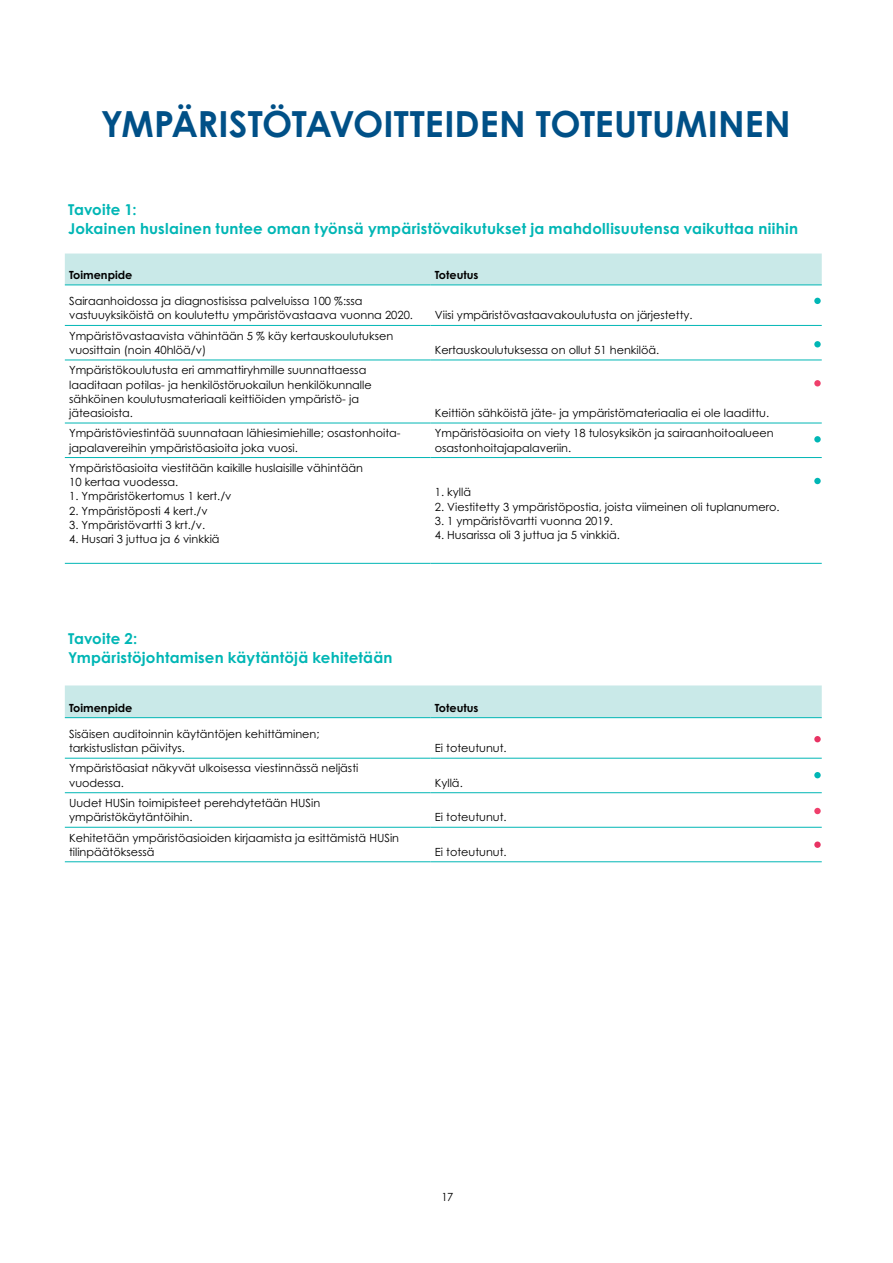
<style>
.page{position:relative;width:893px;height:1263px;background:#fff}
.page>*{position:absolute;margin:0;border:0;box-sizing:border-box;transform-origin:0 0}
.t1{font:700 36px "Century Gothic Pro";color:#005087}
.t2{font:700 15px/19.5px "Century Gothic Pro";letter-spacing:.015em;color:#00b6b5}
.t3{font:11.25px/14.2px "Century Gothic Pro";color:#000}
.t4{font:700 11.25px "Century Gothic Pro";color:#000}
</style>
<div class="page">
<div style="left:65px;top:254px;width:757px;height:31px;background:#c9e9e8"></div>
<hr style="left:65px;top:360px;width:366px;height:1px;background:#00b6b5">
<hr style="left:431px;top:360px;width:391px;height:1px;background:#00b6b5">
<hr style="left:65px;top:423px;width:366px;height:1px;background:#00b6b5">
<hr style="left:431px;top:423px;width:391px;height:1px;background:#00b6b5">
<hr style="left:65px;top:457px;width:366px;height:1px;background:#00b6b5">
<hr style="left:431px;top:457px;width:391px;height:1px;background:#00b6b5">
<hr style="left:65px;top:563px;width:366px;height:1px;background:#00b6b5">
<hr style="left:431px;top:563px;width:391px;height:1px;background:#00b6b5">
<hr style="left:65px;top:325px;width:366px;height:1px;background:#00b6b5">
<hr style="left:431px;top:325px;width:391px;height:1px;background:#00b6b5">
<hr style="left:65px;top:285px;width:366px;height:1px;background:#00b6b5">
<hr style="left:431px;top:285px;width:391px;height:1px;background:#00b6b5">
<div style="left:814px;top:380px;width:7px;height:6px;background:#ef3f6b;border-radius:50%"></div>
<div style="left:814px;top:298px;width:7px;height:6px;background:#00b6b5;border-radius:50%"></div>
<div style="left:814px;top:341px;width:7px;height:6px;background:#00b6b5;border-radius:50%"></div>
<div style="left:814px;top:436px;width:7px;height:6px;background:#00b6b5;border-radius:50%"></div>
<div style="left:814px;top:478px;width:7px;height:6px;background:#00b6b5;border-radius:50%"></div>
<div style="left:65px;top:685px;width:757px;height:32px;background:#c9e9e8"></div>
<hr style="left:65px;top:792px;width:366px;height:1px;background:#00b6b5">
<hr style="left:431px;top:792px;width:391px;height:1px;background:#00b6b5">
<hr style="left:65px;top:827px;width:366px;height:1px;background:#00b6b5">
<hr style="left:431px;top:827px;width:391px;height:1px;background:#00b6b5">
<hr style="left:65px;top:861px;width:366px;height:1px;background:#00b6b5">
<hr style="left:431px;top:861px;width:391px;height:1px;background:#00b6b5">
<hr style="left:65px;top:758px;width:366px;height:1px;background:#00b6b5">
<hr style="left:431px;top:758px;width:391px;height:1px;background:#00b6b5">
<hr style="left:65px;top:717px;width:366px;height:1px;background:#00b6b5">
<hr style="left:431px;top:717px;width:391px;height:1px;background:#00b6b5">
<div style="left:814px;top:808px;width:7px;height:6px;background:#ef3f6b;border-radius:50%"></div>
<div style="left:814px;top:736px;width:7px;height:6px;background:#e83363;border-radius:50%"></div>
<div style="left:814px;top:772px;width:7px;height:6px;background:#00b6b5;border-radius:50%"></div>
<div style="left:814px;top:841px;width:7px;height:7px;background:#e83363;border-radius:50%"></div>
<h1 class="t1" style="left:101px;top:101px;width:691px">YMPÄRISTÖTAVOITTEIDEN TOTEUTUMINEN</h1>
<h2 class="t2" style="left:68px;top:199px;width:731px">Tavoite 1:<br>Jokainen huslainen tuntee oman työnsä ympäristövaikutukset ja mahdollisuutensa vaikuttaa niihin</h2>
<p class="t4" style="left:69px;top:268px;width:65px">Toimenpide</p>
<p class="t4" style="left:435px;top:268px;width:45px">Toteutus</p>
<p class="t3" style="left:69px;top:294px;width:345px">Sairaanhoidossa ja diagnostisissa palveluissa 100 %:ssa vastuuyksiköistä on koulutettu ympäristövastaava vuonna 2020.</p>
<p class="t3" style="left:435px;top:308px;width:259px">Viisi ympäristövastaavakoulutusta on järjestetty.</p>
<p class="t3" style="left:69px;top:328px;width:326px">Ympäristövastaavista vähintään 5 % käy kertauskoulutuksen vuosittain (noin 40hlöä/v)</p>
<p class="t3" style="left:69px;top:363px;width:304px">Ympäristökoulutusta eri ammattiryhmille suunnattaessa laaditaan potilas- ja henkilöstöruokailun henkilökunnalle sähköinen koulutusmateriaali keittiöiden ympäristö- ja jäteasioista.</p>
<p class="t3" style="left:435px;top:343px;width:226px">Kertauskoulutuksessa on ollut 51 henkilöä.</p>
<p class="t3" style="left:435px;top:406px;width:336px">Keittiön sähköistä jäte- ja ympäristömateriaalia ei ole laadittu.</p>
<p class="t3" style="left:69px;top:426px;width:333px">Ympäristöviestintää suunnataan lähiesimiehille; osastonhoita&shy;japalavereihin ympäristöasioita joka vuosi.</p>
<p class="t3" style="left:435px;top:426px;width:340px">Ympäristöasioita on viety 18 tulosyksikön ja sairaanhoitoalueen osastonhoitajapalaveriin.</p>
<p class="t3" style="left:69px;top:460px;width:295px">Ympäristöasioita viestitään kaikille huslaisille vähintään<br>10 kertaa vuodessa.</p>
<p class="t3" style="left:69px;top:489px;width:164px">1. Ympäristökertomus 1 kert./v</p>
<p class="t3" style="left:69px;top:503px;width:140px">2. Ympäristöposti 4 kert./v</p>
<p class="t3" style="left:69px;top:517px;width:138px">3. Ympäristövartti 3 krt./v.</p>
<p class="t3" style="left:69px;top:532px;width:152px">4. Husari 3 juttua ja 6 vinkkiä</p>
<p class="t3" style="left:435px;top:485px;width:38px">1. kyllä</p>
<p class="t3" style="left:435px;top:499px;width:346px">2. Viestitetty 3 ympäristöpostia, joista viimeinen oli tuplanumero.</p>
<p class="t3" style="left:435px;top:513px;width:180px">3. 1 ympäristövartti vuonna 2019.</p>
<p class="t3" style="left:435px;top:528px;width:187px">4. Husarissa oli 3 juttua ja 5 vinkkiä.</p>
<h2 class="t2" style="left:68px;top:628px;width:326px">Tavoite 2:<br>Ympäristöjohtamisen käytäntöjä kehitetään</h2>
<p class="t4" style="left:69px;top:700px;width:65px">Toimenpide</p>
<p class="t4" style="left:435px;top:700px;width:45px">Toteutus</p>
<p class="t3" style="left:69px;top:727px;width:252px">Sisäisen auditoinnin käytäntöjen kehittäminen; tarkistuslistan päivitys.</p>
<p class="t3" style="left:435px;top:741px;width:73px">Ei toteutunut.</p>
<p class="t3" style="left:69px;top:761px;width:291px">Ympäristöasiat näkyvät ulkoisessa viestinnässä neljästi vuodessa.</p>
<p class="t3" style="left:69px;top:796px;width:253px">Uudet HUSin toimipisteet perehdytetään HUSin ympäristökäytäntöihin.</p>
<p class="t3" style="left:69px;top:830px;width:331px">Kehitetään ympäristöasioiden kirjaamista ja esittämistä HUSin tilinpäätöksessä</p>
<p class="t3" style="left:435px;top:775px;width:29px">Kyllä.</p>
<p class="t3" style="left:435px;top:810px;width:73px">Ei toteutunut.</p>
<p class="t3" style="left:435px;top:844px;width:73px">Ei toteutunut.</p>
<p class="t3" style="left:441px;top:1189px;width:13px">17</p>
</div>
